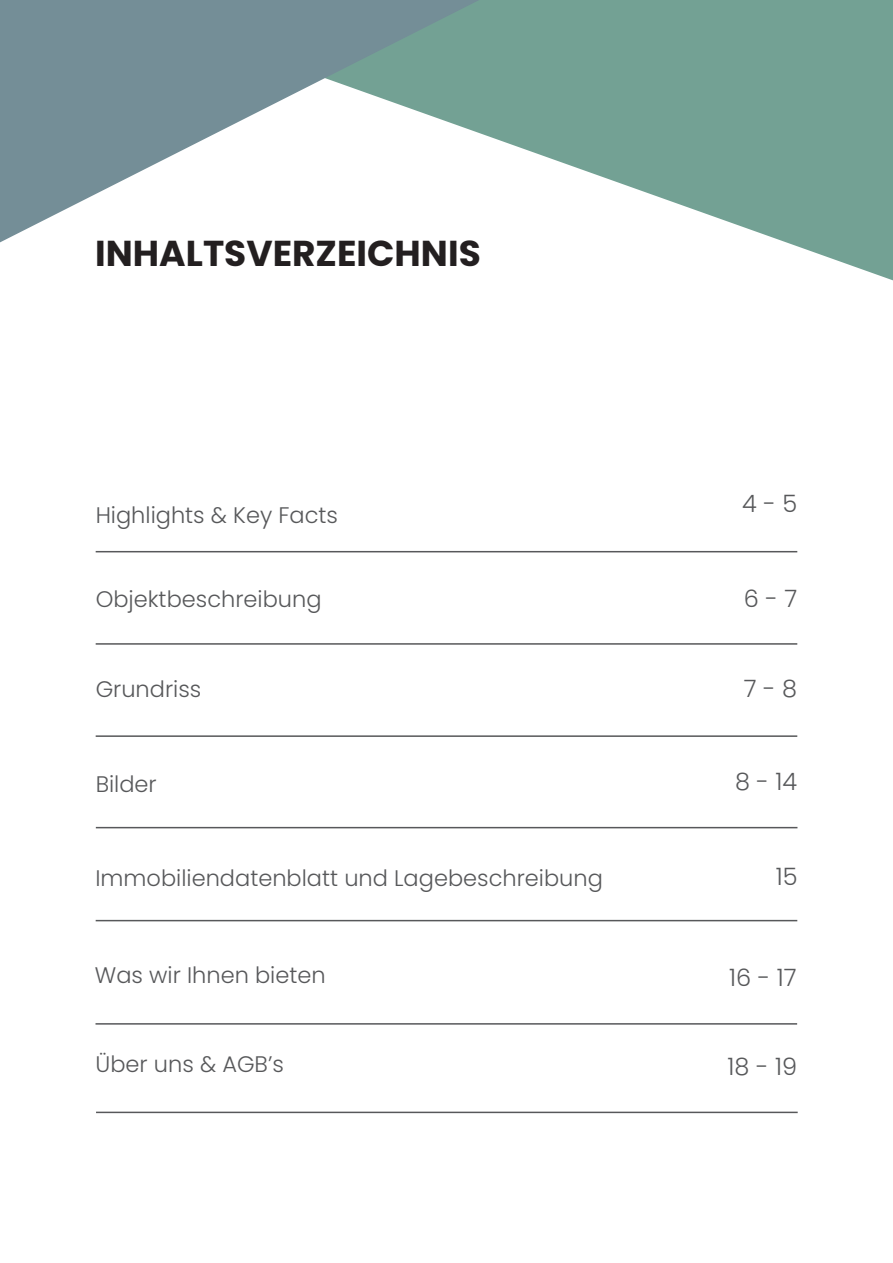
<style>
.page{position:relative;width:893px;height:1263px;background:#fff}
.page>*{position:absolute;margin:0;border:0;box-sizing:border-box;transform-origin:0 0}
.t1{font:700 36px "Poppins";color:#231f20}
.t2{font:300 24px "Poppins";color:#57585a}
.t3{font:300 22.5px "Poppins";color:#57585a}
</style>
<div class="page">
<svg style="left:479px;top:0;width:414px;height:280px;fill:#73a194"></svg>
<svg style="left:0;top:0;width:479px;height:242px;fill:#749697"></svg>
<hr style="left:96px;top:551px;width:701px;height:1px;background:#57585a">
<hr style="left:96px;top:643px;width:701px;height:2px;background:#57585a">
<hr style="left:96px;top:735px;width:701px;height:2px;background:#57585a">
<hr style="left:96px;top:920px;width:701px;height:1px;background:#57585a">
<hr style="left:96px;top:827px;width:701px;height:1px;background:#57585a">
<hr style="left:96px;top:1112px;width:702px;height:1px;background:#57585a">
<hr style="left:96px;top:1023px;width:701px;height:2px;background:#57585a">
<p class="t1" style="left:95px;top:232px;width:387px">INHALTSVERZEICHNIS</p>
<p class="t3" style="left:96px;top:502px;width:244px">Highlights &amp; Key Facts</p>
<p class="t2" style="left:742px;top:490px;width:57px">4 - 5</p>
<p class="t3" style="left:96px;top:586px;width:227px">Objektbeschreibung</p>
<p class="t2" style="left:744px;top:585px;width:55px">6 - 7</p>
<p class="t3" style="left:96px;top:676px;width:107px">Grundriss</p>
<p class="t2" style="left:744px;top:674px;width:55px">7 - 8</p>
<p class="t3" style="left:96px;top:771px;width:63px">Bilder</p>
<p class="t2" style="left:735px;top:767px;width:64px">8 - 14</p>
<p class="t3" style="left:96px;top:865px;width:509px">Immobiliendatenblatt und Lagebeschreibung</p>
<p class="t2" style="left:776px;top:862px;width:23px">15</p>
<p class="t3" style="left:95px;top:962px;width:232px">Was wir Ihnen bieten</p>
<p class="t2" style="left:729px;top:964px;width:69px">16 - 17</p>
<p class="t3" style="left:96px;top:1051px;width:190px">Über uns &amp; AGB’s</p>
<p class="t2" style="left:727px;top:1052px;width:71px">18 - 19</p>
</div>
